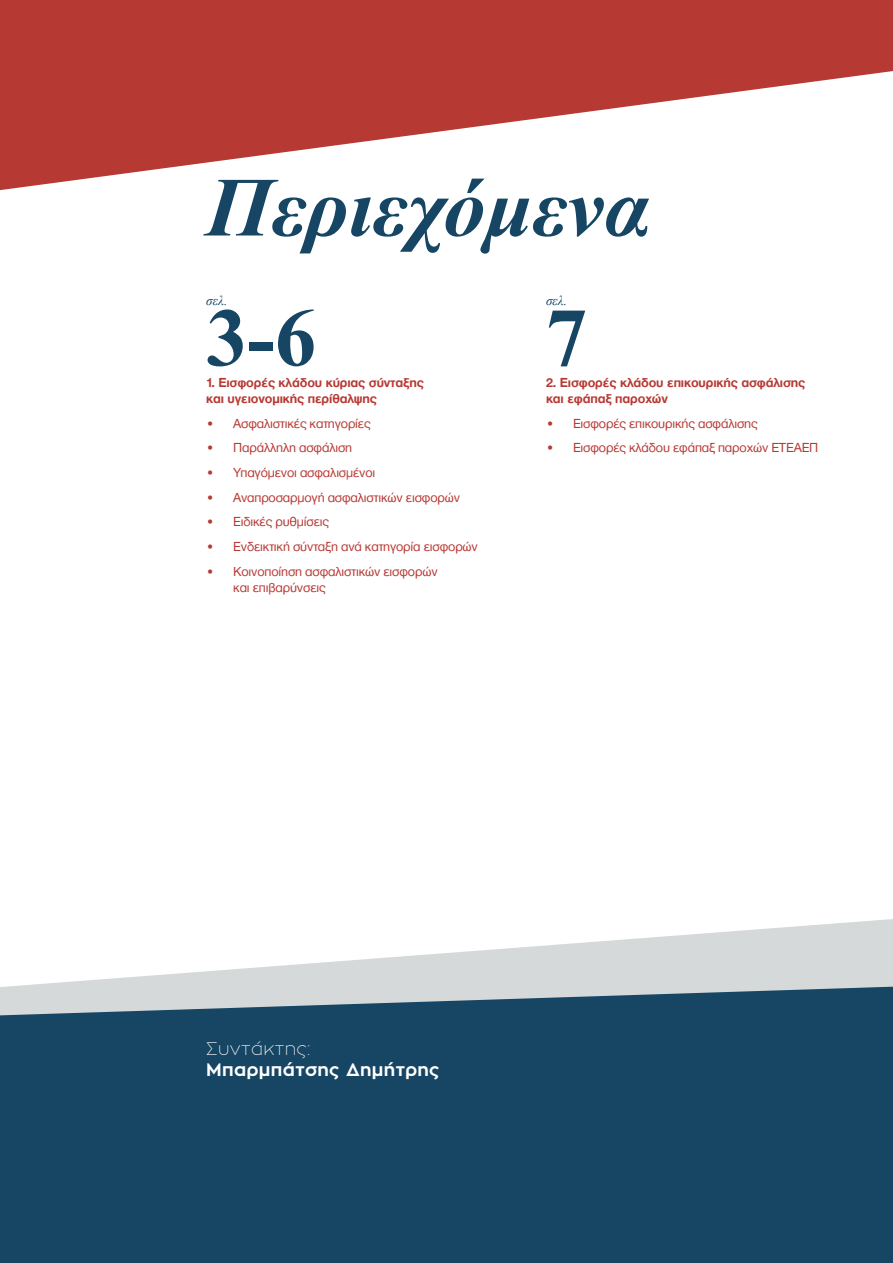
<style>
.page{position:relative;width:893px;height:1263px;background:#fff}
.page>*{position:absolute;margin:0;border:0;box-sizing:border-box;transform-origin:0 0}
.t1{font:italic 700 84px "Times New Roman";color:#164664}
.t2{font:700 82.5px "Times New Roman";color:#164664}
.t3{font:700 18px "Zona Pro";letter-spacing:.02em;color:#fff}
.t4{font:100 18px "Zona Pro";letter-spacing:.02em;color:#fff}
.t5{font:13.5px/16.2px "Helvetica Neue Greek";letter-spacing:-.01em;color:#b73934}
.t6{font:700 13.5px/16.2px "Helvetica Neue Greek";letter-spacing:-.01em;color:#b73934}
.t7{font:italic 13.5px "Times New Roman";color:#164664}
</style>
<div class="page">
<svg style="left:4px;top:919px;width:889px;height:68px"></svg>
<div style="left:0;top:987px;width:893px;height:276px;background:#164664"></div>
<svg style="left:0;top:0;width:893px;height:190px;fill:#b73934"></svg>
<h1 class="t1" style="left:206px;top:149px;width:446px">Περιεχόμενα</h1>
<p class="t7" style="left:206px;top:291px;width:23px">σελ.</p>
<p class="t7" style="left:546px;top:291px;width:23px">σελ.</p>
<h2 class="t2" style="left:206px;top:281px;width:111px">3-6</h2>
<h2 class="t2" style="left:546px;top:281px;width:43px">7</h2>
<p class="t6" style="left:206px;top:374px;width:219px">1. Εισφορές κλάδου κύριας σύνταξης και υγειονομικής περίθαλψης</p>
<p class="t5" style="left:206px;top:415px;width:166px">• Ασφαλιστικές κατηγορίες</p>
<p class="t5" style="left:206px;top:440px;width:148px">• Παράλληλη ασφάλιση</p>
<p class="t5" style="left:206px;top:464px;width:171px">• Υπαγόμενοι ασφαλισμένοι</p>
<p class="t5" style="left:206px;top:489px;width:255px">• Αναπροσαρμογή ασφαλιστικών εισφορών</p>
<p class="t5" style="left:206px;top:514px;width:125px">• Ειδικές ρυθμίσεις</p>
<p class="t5" style="left:206px;top:539px;width:273px">• Ενδεικτική σύνταξη ανά κατηγορία εισφορών</p>
<p class="t5" style="left:233px;top:563px;width:206px;text-indent:-27px">• Κοινοποίηση ασφαλιστικών εισφορών και επιβαρύνσεις</p>
<p class="t6" style="left:546px;top:374px;width:261px">2. Εισφορές κλάδου επικουρικής ασφάλισης και εφάπαξ παροχών</p>
<p class="t5" style="left:546px;top:415px;width:213px">• Εισφορές επικουρικής ασφάλισης</p>
<p class="t5" style="left:546px;top:440px;width:274px">• Εισφορές κλάδου εφάπαξ παροχών ΕΤΕΑΕΠ</p>
<h3 class="t4" style="left:206px;top:1037px;width:106px">Συντάκτης:</h3>
<h3 class="t3" style="left:206px;top:1058px;width:235px">Μπαρμπάτσης Δημήτρης</h3>
</div>
